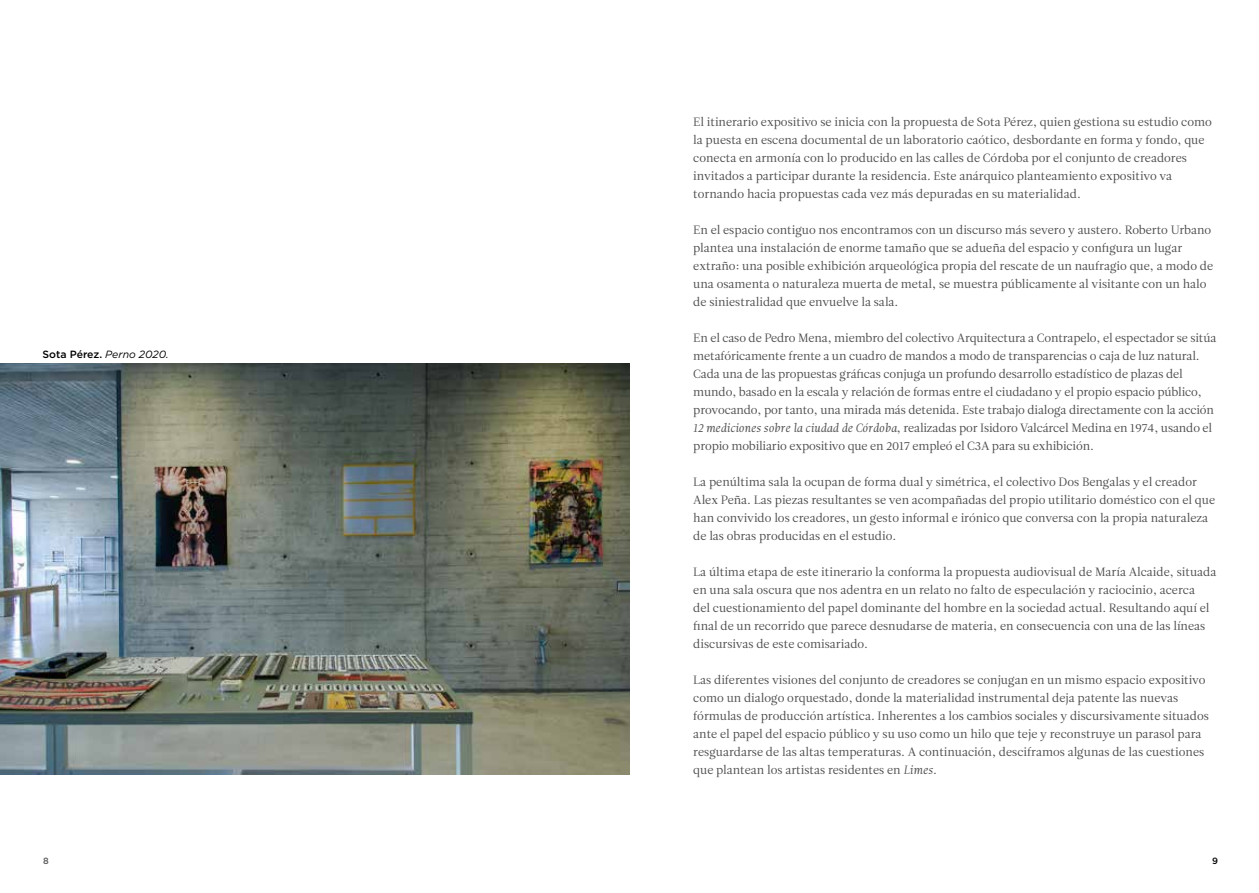
<style>
.page{position:relative;width:1259px;height:893px;background:#fff}
.page>*{position:absolute;margin:0;border:0;box-sizing:border-box;transform-origin:0 0}
.t1{font:12px/18px "Leitura Roman 1";color:#4a4a49}
.t2{font:500 10.5px "Gotham HTF";color:#000}
.t3{font:500 9px "Gotham HTF";color:#575756}
.t4{font:500 9px "Gotham HTF";color:#000}
.s1{font-weight:400;font-style:italic}
.s2{font-family:"Leitura Italic 1"}
</style>
<div class="page">
<img style="left:0;top:364px;width:629px;height:411px">
<p class="t2" style="left:43px;top:349px;width:128px">Sota Pérez. <span class="s1">Perno 2020.</span></p>
<p class="t1" style="left:693px;top:113px;width:520px">El itinerario expositivo se inicia con la propuesta de Sota Pérez, quien gestiona su estudio como la puesta en escena documental de un laboratorio caótico, desbordante en forma y fondo, que conecta en armonía con lo producido en las calles de Córdoba por el conjunto de creadores invitados a participar durante la residencia. Este anárquico planteamiento expositivo va tornando hacia propuestas cada vez más depuradas en su materialidad.</p>
<p class="t1" style="left:693px;top:221px;width:521px">En el espacio contiguo nos encontramos con un discurso más severo y austero. Roberto Urbano plantea una instalación de enorme tamaño que se adueña del espacio y configura un lugar extraño: una posible exhibición arqueológica propia del rescate de un naufragio que, a modo de una osamenta o naturaleza muerta de metal, se muestra públicamente al visitante con un halo de siniestralidad que envuelve la sala.</p>
<p class="t1" style="left:693px;top:329px;width:524px">En el caso de Pedro Mena, miembro del colectivo Arquitectura a Contrapelo, el espectador se sitúa metafóricamente frente a un cuadro de mandos a modo de transparencias o caja de luz natural.<br>Cada una de las propuestas gráficas conjuga un profundo desarrollo estadístico de plazas del mundo, basado en la escala y relación de formas entre el ciudadano y el propio espacio público, provocando, por tanto, una mirada más detenida. Este trabajo dialoga directamente con la acción <span class="s2">12 mediciones sobre la ciudad de Córdoba</span>, realizadas por Isidoro Valcárcel Medina en 1974, usando el propio mobiliario expositivo que en 2017 empleó el C3A para su exhibición.</p>
<p class="t1" style="left:693px;top:473px;width:523px">La penúltima sala la ocupan de forma dual y simétrica, el colectivo Dos Bengalas y el creador Alex Peña. Las piezas resultantes se ven acompañadas del propio utilitario doméstico con el que han convivido los creadores, un gesto informal e irónico que conversa con la propia naturaleza de las obras producidas en el estudio.</p>
<p class="t1" style="left:693px;top:563px;width:524px">La última etapa de este itinerario la conforma la propuesta audiovisual de María Alcaide, situada en una sala oscura que nos adentra en un relato no falto de especulación y raciocinio, acerca<br>del cuestionamiento del papel dominante del hombre en la sociedad actual. Resultando aquí el final de un recorrido que parece desnudarse de materia, en consecuencia con una de las líneas discursivas de este comisariado.</p>
<p class="t1" style="left:693px;top:671px;width:517px">Las diferentes visiones del conjunto de creadores se conjugan en un mismo espacio expositivo como un dialogo orquestado, donde la materialidad instrumental deja patente las nuevas fórmulas de producción artística. Inherentes a los cambios sociales y discursivamente situados ante el papel del espacio público y su uso como un hilo que teje y reconstruye un parasol para resguardarse de las altas temperaturas. A continuación, desciframos algunas de las cuestiones que plantean los artistas residentes en <span class="s2">Limes</span>.</p>
<p class="t3" style="left:43px;top:856px;width:7px">8</p>
<p class="t4" style="left:1212px;top:856px;width:7px">9</p>
</div>
